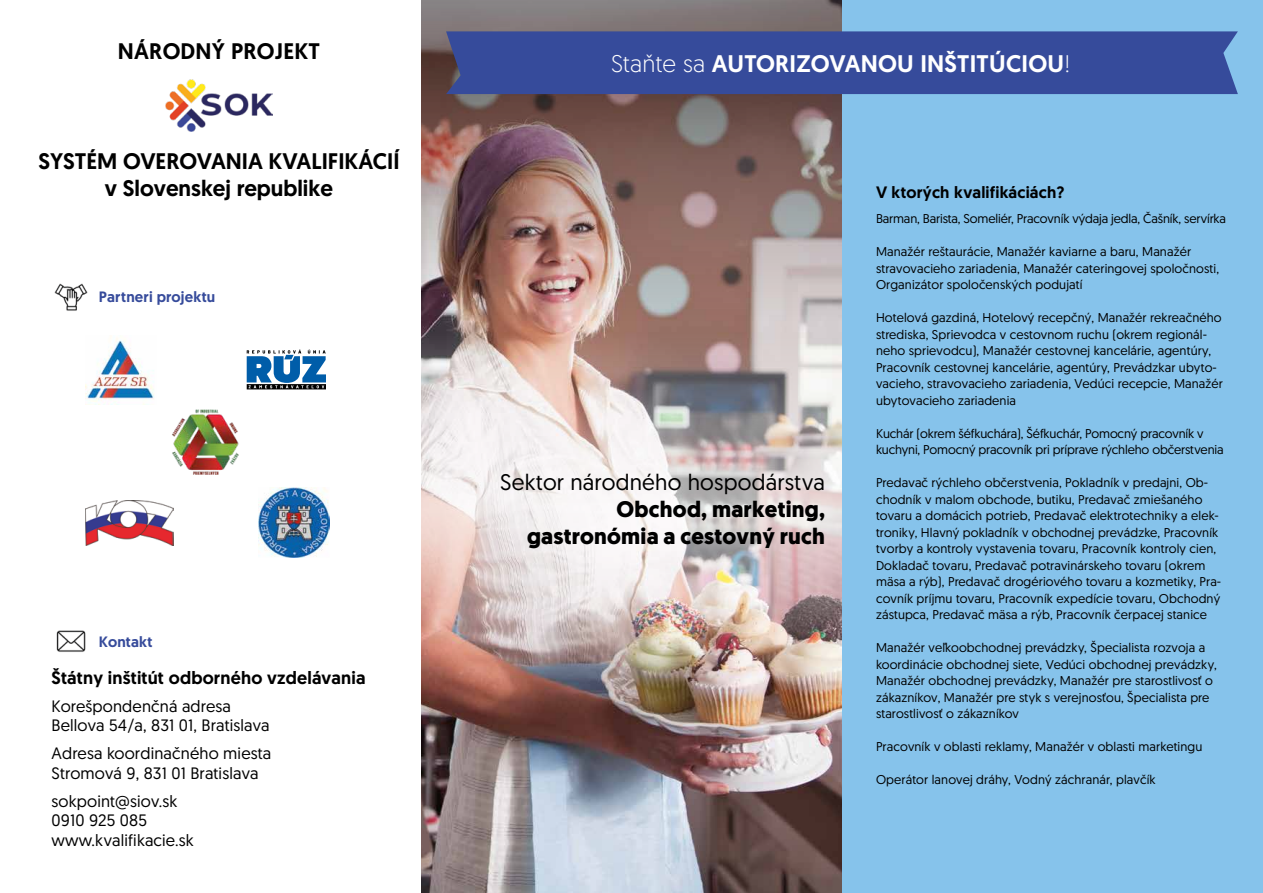
<style>
.page{position:relative;width:1263px;height:893px;background:#fff}
.page>*{position:absolute;margin:0;border:0;box-sizing:border-box;transform-origin:0 0}
.t1{font:500 24px "Geomanist";letter-spacing:.01em;color:#fff}
.t2{font:500 22.5px/27px "Geomanist";color:#000;text-align:center}
.t3{font:700 22.5px/27px "Geomanist";letter-spacing:.01em;color:#000;text-align:right}
.t4{font:22.5px "Geomanist";letter-spacing:.01em;color:#000}
.t5{font:500 18px "Geomanist";letter-spacing:.01em;color:#000}
.t6{font:16.5px/19.5px "Geomanist";letter-spacing:.01em;color:#000}
.t7{font:500 16.5px "Geomanist";letter-spacing:.01em;color:#000}
.t8{font:500 15px "Geomanist";letter-spacing:.01em;color:#364b9b}
.t9{font:12.75px/16.5px "Geomanist";letter-spacing:.01em;color:#000}
.t10{font:12.75px/16.5px "Geomanist";letter-spacing:-.01em;color:#000}
.s1{font-weight:300}
</style>
<div class="page">
<img style="left:421px;top:323px;width:421px;height:570px">
<img style="left:421px;top:508px;width:421px;height:176px">
<svg style="left:421px;top:332px;width:421px;height:176px"></svg>
<img style="left:421px;top:0;width:421px;height:323px">
<div style="left:842px;top:0;width:421px;height:893px;background:#86c3eb"></div>
<svg style="left:247px;top:349px;width:79px;height:40px"></svg>
<img style="left:172px;top:409px;width:67px;height:66px">
<img style="left:85px;top:338px;width:69px;height:66px">
<img style="left:85px;top:500px;width:89px;height:45px">
<img style="left:259px;top:487px;width:70px;height:71px">
<img style="left:54px;top:283px;width:34px;height:28px">
<img style="left:56px;top:630px;width:30px;height:22px">
<div style="left:446px;top:31px;width:792px;height:63px;background:#364b9b"></div>
<img style="left:166px;top:80px;width:106px;height:51px">
<h2 class="t2" style="left:118px;top:38px;width:204px">NÁRODNÝ PROJEKT</h2>
<h2 class="t2" style="left:38px;top:147px;width:363px">SYSTÉM OVEROVANIA KVALIFIKÁCIÍ v Slovenskej republike</h2>
<p class="t8" style="left:99px;top:287px;width:118px">Partneri projektu</p>
<p class="t8" style="left:99px;top:631px;width:55px">Kontakt</p>
<h3 class="t5" style="left:52px;top:665px;width:315px">Štátny inštitút odborného vzdelávania</h3>
<p class="t6" style="left:52px;top:696px;width:220px">Korešpondenčná adresa<br>Bellova 54/a, 831 01, Bratislava</p>
<p class="t6" style="left:52px;top:743px;width:221px">Adresa koordinačného miesta<br>Stromová 9, 831 01 Bratislava</p>
<p class="t6" style="left:52px;top:791px;width:144px">sokpoint@siov.sk<br>0910 925 085 www.kvalifikacie.sk</p>
<h1 class="t1" style="left:611px;top:47px;width:461px"><span class="s1">Staňte sa</span> AUTORIZOVANOU INŠTITÚCIOU<span class="s1">!</span></h1>
<h2 class="t4" style="left:500px;top:467px;width:326px">Sektor národného hospodárstva</h2>
<h2 class="t3" style="left:527px;top:495px;width:299px">Obchod, marketing, gastronómia a cestovný ruch</h2>
<p class="t7" style="left:876px;top:182px;width:190px">V ktorých kvalifikáciách?</p>
<p class="t10" style="left:876px;top:210px;width:352px">Barman, Barista, Someliér, Pracovník výdaja jedla, Čašník, servírka</p>
<p class="t9" style="left:876px;top:243px;width:345px">Manažér reštaurácie, Manažér kaviarne a baru, Manažér stravovacieho zariadenia, Manažér cateringovej spoločnosti,<br>Organizátor spoločenských podujatí</p>
<p class="t9" style="left:876px;top:309px;width:348px">Hotelová gazdiná, Hotelový recepčný, Manažér rekreačného strediska, Sprievodca v cestovnom ruchu (okrem regionál&shy;neho sprievodcu), Manažér cestovnej kancelárie, agentúry, Pracovník cestovnej kancelárie, agentúry, Prevádzkar ubyto&shy;vacieho, stravovacieho zariadenia, Vedúci recepcie, Manažér ubytovacieho zariadenia</p>
<p class="t10" style="left:876px;top:425px;width:349px">Kuchár (okrem šéfkuchára), Šéfkuchár, Pomocný pracovník v kuchyni, Pomocný pracovník pri príprave rýchleho občerstvenia</p>
<p class="t9" style="left:876px;top:474px;width:347px">Predavač rýchleho občerstvenia, Pokladník v predajni, Ob&shy;chodník v malom obchode, butiku, Predavač zmiešaného tovaru a domácich potrieb, Predavač elektrotechniky a elek&shy;troniky, Hlavný pokladník v obchodnej prevádzke, Pracovník tvorby a kontroly vystavenia tovaru, Pracovník kontroly cien, Dokladač tovaru, Predavač potravinárskeho tovaru (okrem mäsa a rýb), Predavač drogériového tovaru a kozmetiky, Pra&shy;covník príjmu tovaru, Pracovník expedície tovaru, Obchodný zástupca, Predavač mäsa a rýb, Pracovník čerpacej stanice</p>
<p class="t9" style="left:876px;top:639px;width:342px">Manažér veľkoobchodnej prevádzky, Špecialista rozvoja a koordinácie obchodnej siete, Vedúci obchodnej prevádzky, Manažér obchodnej prevádzky, Manažér pre starostlivosť o zákazníkov, Manažér pre styk s verejnosťou, Špecialista pre starostlivosť o zákazníkov</p>
<p class="t9" style="left:876px;top:738px;width:328px">Pracovník v oblasti reklamy, Manažér v oblasti marketingu</p>
<p class="t9" style="left:876px;top:771px;width:281px">Operátor lanovej dráhy, Vodný záchranár, plavčík</p>
</div>
